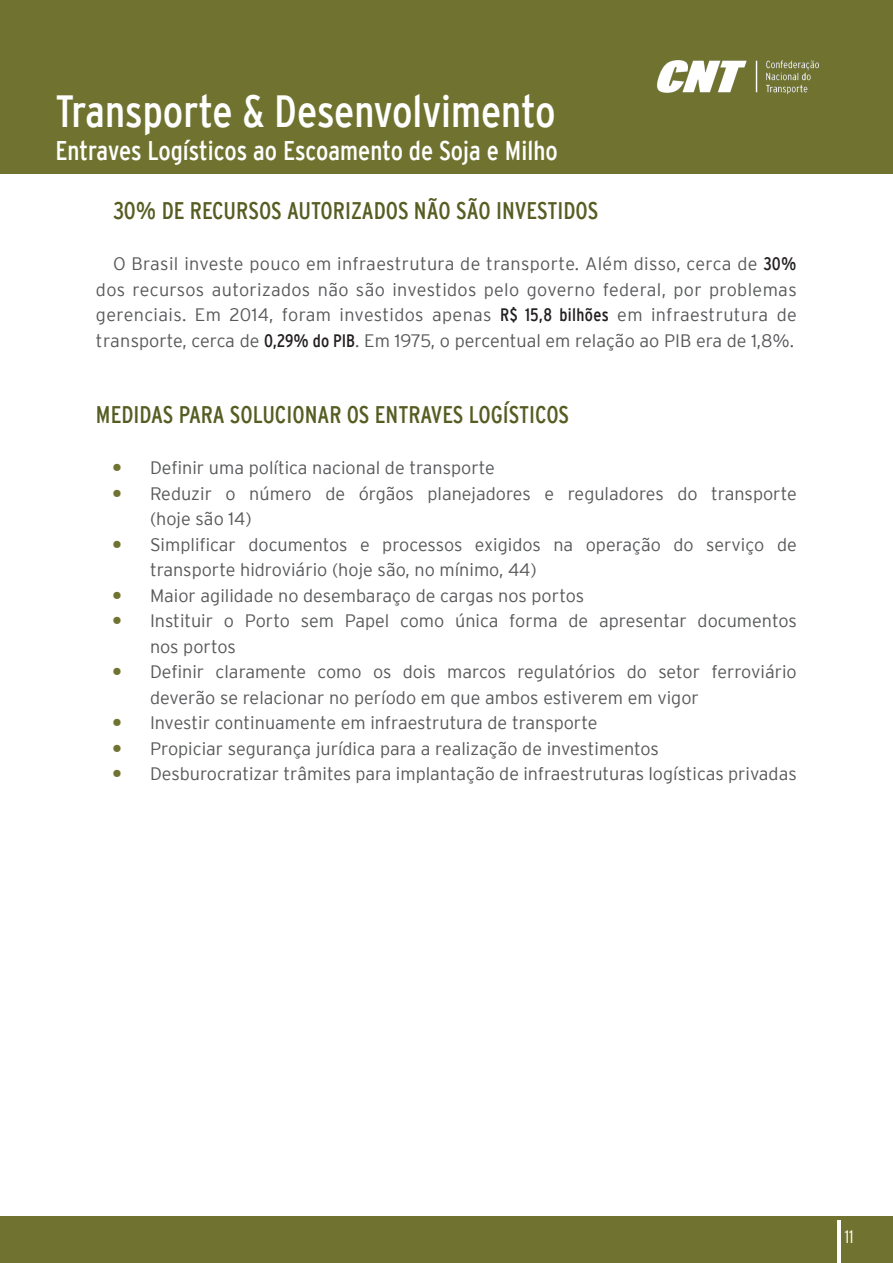
<style>
.page{position:relative;width:893px;height:1263px;background:#fff}
.page>*{position:absolute;margin:0;border:0;box-sizing:border-box;transform-origin:0 0}
.t1{font:condensed 45px "Interstate";color:#fff}
.t2{font:condensed 27px "Interstate";color:#fff}
.t3{font:condensed 24px "Interstate";color:#575d22}
.t4{font:300 18px/25.5px "Interstate";color:#57585a}
.t5{font:300 condensed 18px "Interstate";color:#fff}
.s1{font-weight:400;font-stretch:condensed;color:#231f20}
.s2{font-weight:900;font-stretch:extra-condensed;color:#6f732f}
</style>
<div class="page">
<div style="left:0;top:0;width:893px;height:173px;background:#6f732f"></div>
<img style="left:656px;top:60px;width:163px;height:35px">
<div style="left:0;top:1216px;width:893px;height:47px;background:#6f732f"></div>
<hr style="left:838px;top:1220px;width:3px;height:43px;background:#fff">
<h1 class="t1" style="left:56px;top:86px;width:502px">Transporte &amp; Desenvolvimento</h1>
<h2 class="t2" style="left:56px;top:135px;width:504px">Entraves Logísticos ao Escoamento de Soja e Milho</h2>
<h3 class="t3" style="left:113px;top:197px;width:487px">30% DE RECURSOS AUTORIZADOS NÃO SÃO INVESTIDOS</h3>
<p class="t4" style="left:96px;top:251px;width:702px;text-align:justify;text-indent:17px">O Brasil investe pouco em infraestrutura de transporte. Além disso, cerca de <span class="s1">30% </span>dos recursos autorizados não são investidos pelo governo federal, por problemas gerenciais. Em 2014, foram investidos apenas <span class="s1">R$ 15,8 bilhões</span> em infraestrutura de transporte, cerca de <span class="s1">0,29% do PIB</span>. Em 1975, o percentual em relação ao PIB era de 1,8%.</p>
<h3 class="t3" style="left:96px;top:401px;width:475px">MEDIDAS PARA SOLUCIONAR OS ENTRAVES LOGÍSTICOS</h3>
<p class="t4" style="left:113px;top:455px;width:383px"><span class="s2">•</span> Definir uma política nacional de transporte</p>
<p class="t4" style="left:150px;top:480px;width:648px;text-indent:-37px"><span class="s2">•</span> Reduzir o número de órgãos planejadores e reguladores do transporte (hoje são 14)</p>
<p class="t4" style="left:150px;top:531px;width:648px;text-indent:-37px"><span class="s2">•</span> Simplificar documentos e processos exigidos na operação do serviço de transporte hidroviário (hoje são, no mínimo, 44)</p>
<p class="t4" style="left:113px;top:582px;width:473px"><span class="s2">•</span> Maior agilidade no desembaraço de cargas nos portos</p>
<p class="t4" style="left:150px;top:608px;width:648px;text-indent:-37px"><span class="s2">•</span> Instituir o Porto sem Papel como única forma de apresentar documentos nos portos</p>
<p class="t4" style="left:150px;top:659px;width:648px;text-indent:-37px"><span class="s2">•</span> Definir claramente como os dois marcos regulatórios do setor ferroviário deverão se relacionar no período em que ambos estiverem em vigor</p>
<p class="t4" style="left:113px;top:710px;width:486px"><span class="s2">•</span> Investir continuamente em infraestrutura de transporte</p>
<p class="t4" style="left:113px;top:736px;width:547px"><span class="s2">•</span> Propiciar segurança jurídica para a realização de investimentos</p>
<p class="t4" style="left:113px;top:761px;width:685px"><span class="s2">•</span> Desburocratizar trâmites para implantação de infraestruturas logísticas privadas</p>
<p class="t5" style="left:845px;top:1227px;width:10px">11</p>
</div>
